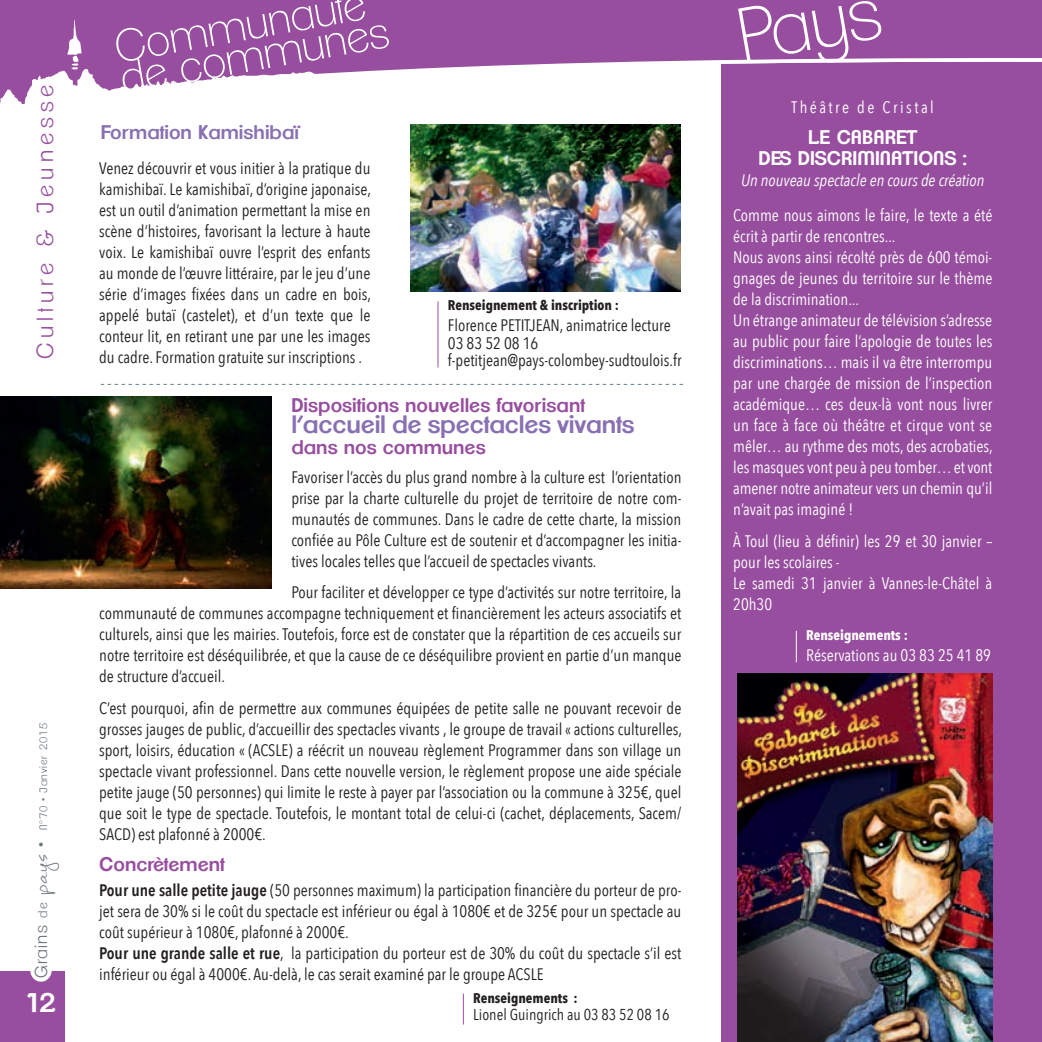
<style>
.page{position:relative;width:1042px;height:1042px;background:#fff}
.page>*{position:absolute;margin:0;border:0;box-sizing:border-box;transform-origin:0 0}
.t1{font:200 73.5px "Clemente P Dac";color:#fff}
.t2{font:200 43.75px/31.5px "Clemente P Dac";color:#fff}
.t3{font:42.18px "Mathilde";color:#6b757c}
.t4{font:600 26.25px "Clemente P Dak";color:#fff}
.t5{font:600 24.5px "Clemente P Dak";letter-spacing:-.01em;color:#8970b2}
.t6{font:300 22.75px "Clemente P Dae";letter-spacing:.22em;color:#974e9f}
.t7{font:600 19.25px "Clemente P Dak";color:#974e9f}
.t8{font:600 19.25px/21px "Clemente P Dak";color:#fff;text-align:center}
.t9{font:600 19.25px "Clemente P Dak";color:#8970b2}
.t10{font:300 16.97px "Clemente P Dae";letter-spacing:.08em;color:#6b757c}
.t11{font:16.62px/21px "Avenir Next Condensed";color:#231f20;text-align:justify}
.t12{font:16.62px/21px "Avenir Next Condensed";color:#fff}
.t13{font:italic 16.62px "Avenir Next Condensed";color:#fff}
.t14{font:16.62px "Avenir Next Condensed";letter-spacing:.15em;color:#fff}
.t15{font:15.75px "Avenir Next Condensed";color:#231f20}
.t16{font:700 14px "Avenir Next Condensed";color:#231f20}
.t17{font:700 14px "Avenir Next Condensed";color:#fff}
.t18{font:300 10.5px "Clemente P Dae";letter-spacing:.08em;color:#6b757c}
.s1{font-size:16.97px}
.s2{font-size:12.6px}
.s3{font-weight:600}
</style>
<div class="page">
<div style="left:0;top:971px;width:64px;height:71px;background:#974e9f"></div>
<div style="left:30px;top:959px;width:22px;height:22px;background:#fff;border-radius:50%"></div>
<div style="left:721px;top:0;width:321px;height:1042px;background:#974e9f"></div>
<svg style="left:0;top:0;width:1042px;height:157px;fill:#974e9f"></svg>
<img style="left:0;top:19px;width:328px;height:133px">
<img style="left:0;top:397px;width:271px;height:191px">
<img style="left:410px;top:124px;width:270px;height:168px">
<hr style="left:437px;top:301px;width:1px;height:66px;background:#974e9f">
<hr style="left:463px;top:993px;width:1px;height:31px;background:#974e9f">
<svg style="left:101px;top:384px;width:582px;height:1px"></svg>
<img style="left:737px;top:674px;width:255px;height:368px">
<hr style="left:796px;top:631px;width:1px;height:31px;background:#fff">
<h3 class="t6" style="left:32px;top:359px;width:276px;rotate:-90deg">Culture &amp; Jeunesse</h3>
<p class="t18" style="left:37px;top:846px;width:126px;rotate:-90deg"><span class="s1">•</span> N°70 • Janvier 2015</p>
<h3 class="t3" style="left:8px;top:895px;width:43px;rotate:-90deg">pays</h3>
<p class="t10" style="left:31px;top:978px;width:77px;rotate:-90deg">Grains <span class="s2">de</span></p>
<h3 class="t4" style="left:25px;top:987px;width:33px">12</h3>
<h2 class="t2" style="left:112px;top:32px;width:273px;rotate:-10deg">Communauté de communes</h2>
<h1 class="t1" style="left:731px;top:-6px;width:145px;rotate:-10deg">Pays</h1>
<p class="t9" style="left:101px;top:121px;width:200px">Formation Kamishibaï</p>
<p class="t11" style="left:99px;top:157px;width:273px">Venez découvrir et vous initier à la pratique du kamishibaï. Le kamishibaï, d’origine japonaise, est un outil d’animation permettant la mise en scène d’histoires, favorisant la lecture à haute voix. Le kamishibaï ouvre l’esprit des enfants au monde de l’œuvre littéraire, par le jeu d’une série d’images fixées dans un cadre en bois, appelé butaï (castelet), et d’un texte que le conteur lit, en retirant une par une les images du cadre. Formation gratuite sur inscriptions .</p>
<p class="t16" style="left:448px;top:297px;width:173px">Renseignement &amp; inscription :</p>
<p class="t11" style="left:448px;top:316px;width:235px;line-height:17.5px;text-align:left">Florence PETITJEAN, animatrice lecture<br>03 83 52 08 16 f-petitjean@pays-colombey-sudtoulois.fr</p>
<p class="t7" style="left:291px;top:394px;width:295px">Dispositions nouvelles favorisant</p>
<h3 class="t5" style="left:291px;top:410px;width:344px">l’accueil de spectacles vivants</h3>
<p class="t7" style="left:291px;top:436px;width:196px">dans nos communes</p>
<p class="t11" style="left:291px;top:466px;width:392px">Favoriser l’accès du plus grand nombre à la culture est l’orientation prise par la charte culturelle du projet de territoire de notre com&shy;munautés de communes. Dans le cadre de cette charte, la mission confiée au Pôle Culture est de soutenir et d’accompagner les initia&shy;tives locales telles que l’accueil de spectacles vivants.</p>
<p class="t11" style="left:99px;top:581px;width:584px;text-indent:192px">Pour faciliter et développer ce type d’activités sur notre territoire, la communauté de communes accompagne techniquement et financièrement les acteurs associatifs et culturels, ainsi que les mairies. Toutefois, force est de constater que la répartition de ces accueils sur notre territoire est déséquilibrée, et que la cause de ce déséquilibre provient en partie d’un manque de structure d’accueil.</p>
<p class="t11" style="left:99px;top:697px;width:584px">C’est pourquoi, afin de permettre aux communes équipées de petite salle ne pouvant recevoir de grosses jauges de public, d’accueillir des spectacles vivants , le groupe de travail « actions culturelles, sport, loisirs, éducation « (ACSLE) a réécrit un nouveau règlement Programmer dans son village un spectacle vivant professionnel. Dans cette nouvelle version, le règlement propose une aide spéciale petite jauge (50 personnes) qui limite le reste à payer par l’association ou la commune à 325€, quel que soit le type de spectacle. Toutefois, le montant total de celui-ci (cachet, déplacements, Sacem/ SACD) est plafonné à 2000€.</p>
<p class="t7" style="left:99px;top:853px;width:127px">Concrètement</p>
<p class="t11" style="left:99px;top:879px;width:584px;text-align:left"><span class="s3">Pour une salle petite jauge</span> (50 personnes maximum) la participation financière du porteur de pro&shy;jet sera de 30% si le coût du spectacle est inférieur ou égal à 1080€ et de 325€ pour un spectacle au coût supérieur à 1080€, plafonné à 2000€.<br><span class="s3">Pour une grande salle et rue</span>, la participation du porteur est de 30% du coût du spectacle s’il est inférieur ou égal à 4000€. Au-delà, le cas serait examiné par le groupe ACSLE</p>
<p class="t16" style="left:473px;top:989px;width:106px">Renseignements :</p>
<p class="t15" style="left:473px;top:1001px;width:198px">Lionel Guingrich au 03 83 52 08 16</p>
<p class="t14" style="left:791px;top:93px;width:144px">Théâtre de Cristal</p>
<p class="t8" style="left:758px;top:127px;width:210px">LE CABARET<br>DES DISCRIMINATIONS :</p>
<p class="t13" style="left:741px;top:170px;width:245px">Un nouveau spectacle en cours de création</p>
<p class="t12" style="left:733px;top:204px;width:261px">Comme nous aimons le faire, le texte a été écrit à partir de rencontres...<br>Nous avons ainsi récolté près de 600 témoi&shy;gnages de jeunes du territoire sur le thème de la discrimination...<br>Un étrange animateur de télévision s’adresse au public pour faire l’apologie de toutes les discriminations… mais il va être interrompu par une chargée de mission de l’inspection académique… ces deux-là vont nous livrer un face à face où théâtre et cirque vont se mêler… au rythme des mots, des acrobaties, les masques vont peu à peu tomber… et vont amener notre animateur vers un chemin qu’il n’avait pas imaginé !</p>
<p class="t12" style="left:733px;top:530px;width:261px">à Toul (lieu à définir) les 29 et 30 janvier – pour les scolaires -<br>Le samedi 31 janvier à Vannes-le-Châtel à<br>20h30</p>
<p class="t17" style="left:806px;top:626px;width:103px">Renseignements :</p>
<p class="t12" style="left:806px;top:644px;width:186px">Réservations au 03 83 25 41 89</p>
</div>
